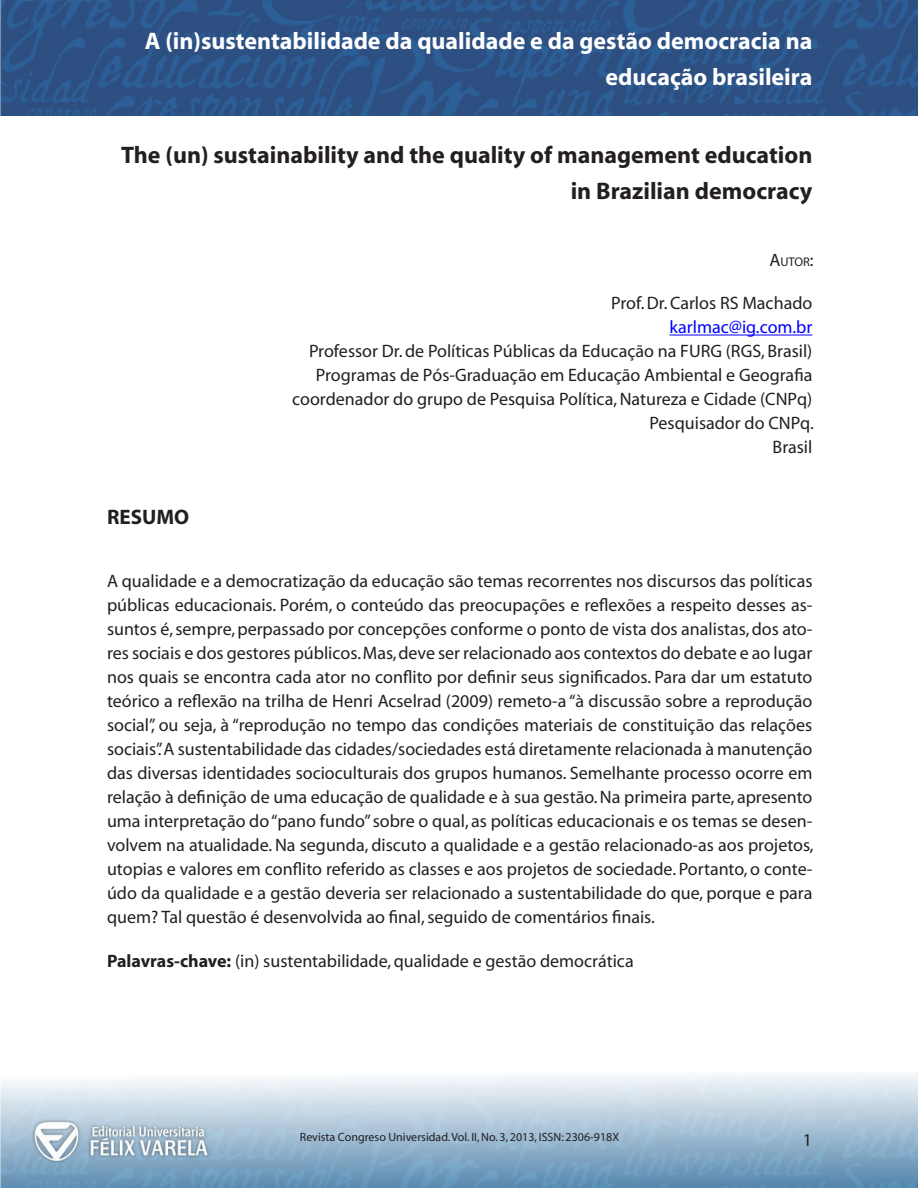
<style>
.page{position:relative;width:918px;height:1188px;background:#fff}
.page>*{position:absolute;margin:0;border:0;box-sizing:border-box;transform-origin:0 0}
.Val1{font:700 24px/36px "Myriad";color:#231f20;text-align:right}
.Val1-2{font:700 24px/36px "Myriad";color:#fff;text-align:right}
.Val2{font:700 21px "Myriad";color:#231f20}
.Cuerpo_de_Texto{font:18px/24px "Myriad";color:#231f20;text-align:justify}
.créditos_juntos{font:18px "Myriad";color:#231f20}
.créditos_juntos-2{font:18px "Myriad";color:#00f}
.créditos_separados{font:12.6px "Myriad";color:#231f20}
.t1{font:12px "Myriad";color:#231f20}
.s1{font-size:18px}
.s2{font-weight:700}
</style>
<div class="page">
<img style="left:0;top:1073px;width:918px;height:115px">
<img style="left:0;top:0;width:918px;height:115px">
<hr style="left:669px;top:335px;width:143px;height:1px;background:#00f">
<p class="Val1-2" style="left:145px;top:23px;width:669px">A (in)sustentabilidade da qualidade e da gestão democracia na educação brasileira</p>
<p class="Val1" style="left:121px;top:138px;width:693px">The (un) sustainability and the quality of management education in Brazilian democracy</p>
<p class="Val2" style="left:107px;top:506px;width:84px">RESUMO</p>
<p class="créditos_separados" style="left:769px;top:255px;width:46px"><span class="s1">A</span>UTOR<span class="s1">:</span></p>
<p class="créditos_juntos" style="left:611px;top:294px;width:203px">Prof. Dr. Carlos RS Machado</p>
<p class="créditos_juntos-2" style="left:669px;top:318px;width:144px">karlmac@ig.com.br</p>
<p class="créditos_juntos" style="left:309px;top:342px;width:505px">Professor Dr. de Políticas Públicas da Educação na FURG (RGS, Brasil)</p>
<p class="créditos_juntos" style="left:316px;top:366px;width:498px">Programas de Pós-Graduação em Educação Ambiental e Geografia</p>
<p class="créditos_juntos" style="left:292px;top:390px;width:522px">coordenador do grupo de Pesquisa Política, Natureza e Cidade (CNPq)</p>
<p class="créditos_juntos" style="left:649px;top:414px;width:166px">Pesquisador do CNPq.</p>
<p class="créditos_juntos" style="left:773px;top:438px;width:41px">Brasil</p>
<p class="Cuerpo_de_Texto" style="left:107px;top:570px;width:708px">A qualidade e a democratização da educação são temas recorrentes nos discursos das políticas públicas educacionais. Porém, o conteúdo das preocupações e reflexões a respeito desses as&shy;suntos é, sempre, perpassado por concepções conforme o ponto de vista dos analistas, dos ato&shy;res sociais e dos gestores públicos. Mas, deve ser relacionado aos contextos do debate e ao lugar nos quais se encontra cada ator no conflito por definir seus significados. Para dar um estatuto teórico a reflexão na trilha de Henri Acselrad (2009) remeto-a “à discussão sobre a reprodução social”, ou seja, à “reprodução no tempo das condições materiais de constituição das relações sociais”. A sustentabilidade das cidades/sociedades está diretamente relacionada à manutenção das diversas identidades socioculturais dos grupos humanos. Semelhante processo ocorre em relação à definição de uma educação de qualidade e à sua gestão. Na primeira parte, apresento uma interpretação do “pano fundo” sobre o qual, as políticas educacionais e os temas se desen&shy;volvem na atualidade. Na segunda, discuto a qualidade e a gestão relacionado-as aos projetos, utopias e valores em conflito referido as classes e aos projetos de sociedade. Portanto, o conte&shy;údo da qualidade e a gestão deveria ser relacionado a sustentabilidade do que, porque e para quem? Tal questão é desenvolvida ao final, seguido de comentários finais.</p>
<p class="Cuerpo_de_Texto" style="left:107px;top:949px;width:528px"><span class="s2">Palavras-chave:</span> (in) sustentabilidade, qualidade e gestão democrática</p>
<p class="t1" style="left:300px;top:1131px;width:321px">Revista Congreso Universidad. Vol. II, No. 3, 2013, ISSN: 2306-918X</p>
<p class="Cuerpo_de_Texto" style="left:803px;top:1128px;width:11px">1</p>
</div>
